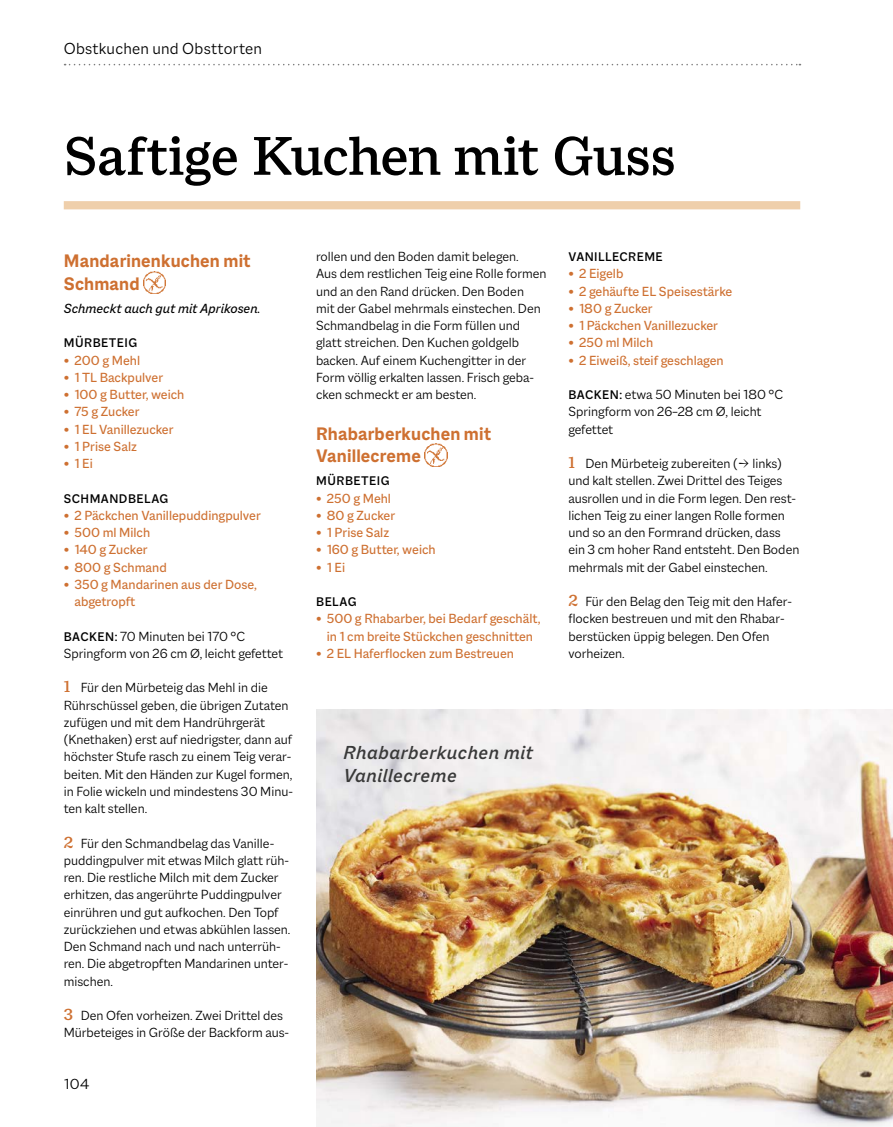
<style>
.page{position:relative;width:893px;height:1127px;background:#fff}
.page>*{position:absolute;margin:0;border:0;box-sizing:border-box;transform-origin:0 0}
.t1{font:500 58.5px "Macklin Text";letter-spacing:-.01em;color:#000}
.t2{font:italic 500 20.25px/23.2px "Macklin Sans";letter-spacing:.025em;color:#393939}
.t3{font:700 19.5px/22.5px "Macklin Sans";letter-spacing:.01em;color:#ce7031}
.t4{font:300 17.25px "Macklin Sans";letter-spacing:.01em;color:#000}
.t5{font:300 15.75px "Macklin Sans";color:#000}
.t6{font:300 14.25px/17.2px "Macklin Sans";color:#000}
.t7{font:14.25px/17.2px "Macklin Sans";color:#ce7031}
.t8{font:italic 14.25px "Macklin Sans";letter-spacing:.005em;color:#000}
.t9{font:500 13.5px "Macklin Sans";letter-spacing:.035em;color:#000}
.s1{font-weight:500}
.s2{font-weight:500;font-size:13.5px}
.s3{font-family:"Macklin Text";font-weight:500;font-size:17.25px;color:#ce7031}
</style>
<div class="page">
<svg style="left:65px;top:64px;width:735px;height:1px"></svg>
<img style="left:143px;top:271px;width:23px;height:23px">
<img style="left:424px;top:444px;width:23px;height:22px">
<div style="left:64px;top:201px;width:736px;height:8px;background:#efcfab"></div>
<img style="left:316px;top:710px;width:577px;height:417px">
<p class="t4" style="left:64px;top:42px;width:200px">Obstkuchen und Obsttorten</p>
<h1 class="t1" style="left:64px;top:136px;width:614px">Saftige Kuchen mit Guss</h1>
<h3 class="t3" style="left:64px;top:251px;width:188px">Mandarinenkuchen mit<br>Schmand</h3>
<p class="t8" style="left:64px;top:303px;width:198px">Schmeckt auch gut mit Aprikosen.</p>
<p class="t9" style="left:64px;top:336px;width:75px">MÜRBETEIG</p>
<p class="t7" style="left:64px;top:353px;width:78px"><span class="s1">•</span> 200 g Mehl</p>
<p class="t7" style="left:64px;top:370px;width:101px"><span class="s1">•</span> 1 TL Backpulver</p>
<p class="t7" style="left:64px;top:387px;width:122px"><span class="s1">•</span> 100 g Butter, weich</p>
<p class="t7" style="left:64px;top:404px;width:77px"><span class="s1">•</span> 75 g Zucker</p>
<p class="t7" style="left:64px;top:422px;width:111px"><span class="s1">•</span> 1 EL Vanillezucker</p>
<p class="t7" style="left:64px;top:439px;width:75px"><span class="s1">•</span> 1 Prise Salz</p>
<p class="t7" style="left:64px;top:456px;width:30px"><span class="s1">•</span> 1 Ei</p>
<p class="t9" style="left:64px;top:491px;width:106px">SCHMANDBELAG</p>
<p class="t7" style="left:64px;top:508px;width:199px"><span class="s1">•</span> 2 Päckchen Vanillepuddingpulver</p>
<p class="t7" style="left:64px;top:525px;width:88px"><span class="s1">•</span> 500 ml Milch</p>
<p class="t7" style="left:64px;top:542px;width:85px"><span class="s1">•</span> 140 g Zucker</p>
<p class="t7" style="left:64px;top:560px;width:104px"><span class="s1">•</span> 800 g Schmand</p>
<p class="t7" style="left:74px;top:577px;width:184px;text-indent:-11px"><span class="s1">•</span> 350 g Mandarinen aus der Dose, abgetropft</p>
<p class="t6" style="left:64px;top:628px;width:221px"><span class="s2">BACKEN:</span> 70 Minuten bei 170 °C<br>Springform von 26 cm Ø, leicht gefettet</p>
<p class="t6" style="left:64px;top:680px;width:231px"><span class="s3">1</span> Für den Mürbeteig das Mehl in die Rührschüssel geben, die übrigen Zutaten zufügen und mit dem Handrührgerät (Knethaken) erst auf niedrigster, dann auf höchster Stufe rasch zu einem Teig verar&shy;beiten. Mit den Händen zur Kugel formen, in Folie wickeln und mindestens 30 Minu&shy;ten kalt stellen.</p>
<p class="t6" style="left:64px;top:835px;width:228px"><span class="s3">2</span> Für den Schmandbelag das Vanille&shy;puddingpulver mit etwas Milch glatt rüh&shy;ren. Die restliche Milch mit dem Zucker erhitzen, das angerührte Puddingpulver einrühren und gut aufkochen. Den Topf zurückziehen und etwas abkühlen lassen.<br>Den Schmand nach und nach unterrüh&shy;ren. Die abgetropften Mandarinen unter&shy;mischen.</p>
<p class="t6" style="left:64px;top:1008px;width:227px"><span class="s3">3</span> Den Ofen vorheizen. Zwei Drittel des<br>Mürbeteiges in Größe der Backform aus-</p>
<p class="t5" style="left:64px;top:1078px;width:27px">104</p>
<p class="t6" style="left:316px;top:249px;width:232px">rollen und den Boden damit belegen.<br>Aus dem restlichen Teig eine Rolle formen und an den Rand drücken. Den Boden<br>mit der Gabel mehrmals einstechen. Den Schmandbelag in die Form füllen und glatt streichen. Den Kuchen goldgelb backen. Auf einem Kuchengitter in der Form völlig erkalten lassen. Frisch geba&shy;cken schmeckt er am besten.</p>
<h3 class="t3" style="left:316px;top:424px;width:176px">Rhabarberkuchen mit<br>Vanillecreme</h3>
<p class="t9" style="left:316px;top:474px;width:75px">MÜRBETEIG</p>
<p class="t7" style="left:316px;top:491px;width:76px"><span class="s1">•</span> 250 g Mehl</p>
<p class="t7" style="left:316px;top:508px;width:81px"><span class="s1">•</span> 80 g Zucker</p>
<p class="t7" style="left:316px;top:525px;width:75px"><span class="s1">•</span> 1 Prise Salz</p>
<p class="t7" style="left:316px;top:542px;width:121px"><span class="s1">•</span> 160 g Butter, weich</p>
<p class="t7" style="left:316px;top:560px;width:30px"><span class="s1">•</span> 1 Ei</p>
<p class="t9" style="left:316px;top:595px;width:42px">BELAG</p>
<p class="t7" style="left:316px;top:611px;width:226px;text-align:center"><span class="s1">•</span> 500 g Rhabarber, bei Bedarf geschält, in 1 cm breite Stückchen geschnitten</p>
<p class="t7" style="left:316px;top:646px;width:199px"><span class="s1">•</span> 2 EL Haferflocken zum Bestreuen</p>
<p class="t9" style="left:568px;top:250px;width:96px">VANILLECREME</p>
<p class="t7" style="left:568px;top:266px;width:57px"><span class="s1">•</span> 2 Eigelb</p>
<p class="t7" style="left:568px;top:284px;width:165px"><span class="s1">•</span> 2 gehäufte EL Speisestärke</p>
<p class="t7" style="left:568px;top:301px;width:86px"><span class="s1">•</span> 180 g Zucker</p>
<p class="t7" style="left:568px;top:318px;width:151px"><span class="s1">•</span> 1 Päckchen Vanillezucker</p>
<p class="t7" style="left:568px;top:335px;width:86px"><span class="s1">•</span> 250 ml Milch</p>
<p class="t7" style="left:568px;top:353px;width:157px"><span class="s1">•</span> 2 Eiweiß, steif geschlagen</p>
<p class="t6" style="left:568px;top:387px;width:216px"><span class="s2">BACKEN:</span> etwa 50 Minuten bei 180 °C<br>Springform von 26–28 cm Ø, leicht gefettet</p>
<p class="t6" style="left:568px;top:456px;width:232px"><span class="s3">1</span> Den Mürbeteig zubereiten (→ links) und kalt stellen. Zwei Drittel des Teiges ausrollen und in die Form legen. Den rest&shy;lichen Teig zu einer langen Rolle formen und so an den Formrand drücken, dass ein 3 cm hoher Rand entsteht. Den Boden mehrmals mit der Gabel einstechen.</p>
<p class="t6" style="left:568px;top:594px;width:225px"><span class="s3">2</span> Für den Belag den Teig mit den Hafer&shy;flocken bestreuen und mit den Rhabar&shy;berstücken üppig belegen. Den Ofen vorheizen.</p>
<h2 class="t2" style="left:343px;top:740px;width:191px">Rhabarberkuchen mit<br>Vanillecreme</h2>
</div>
